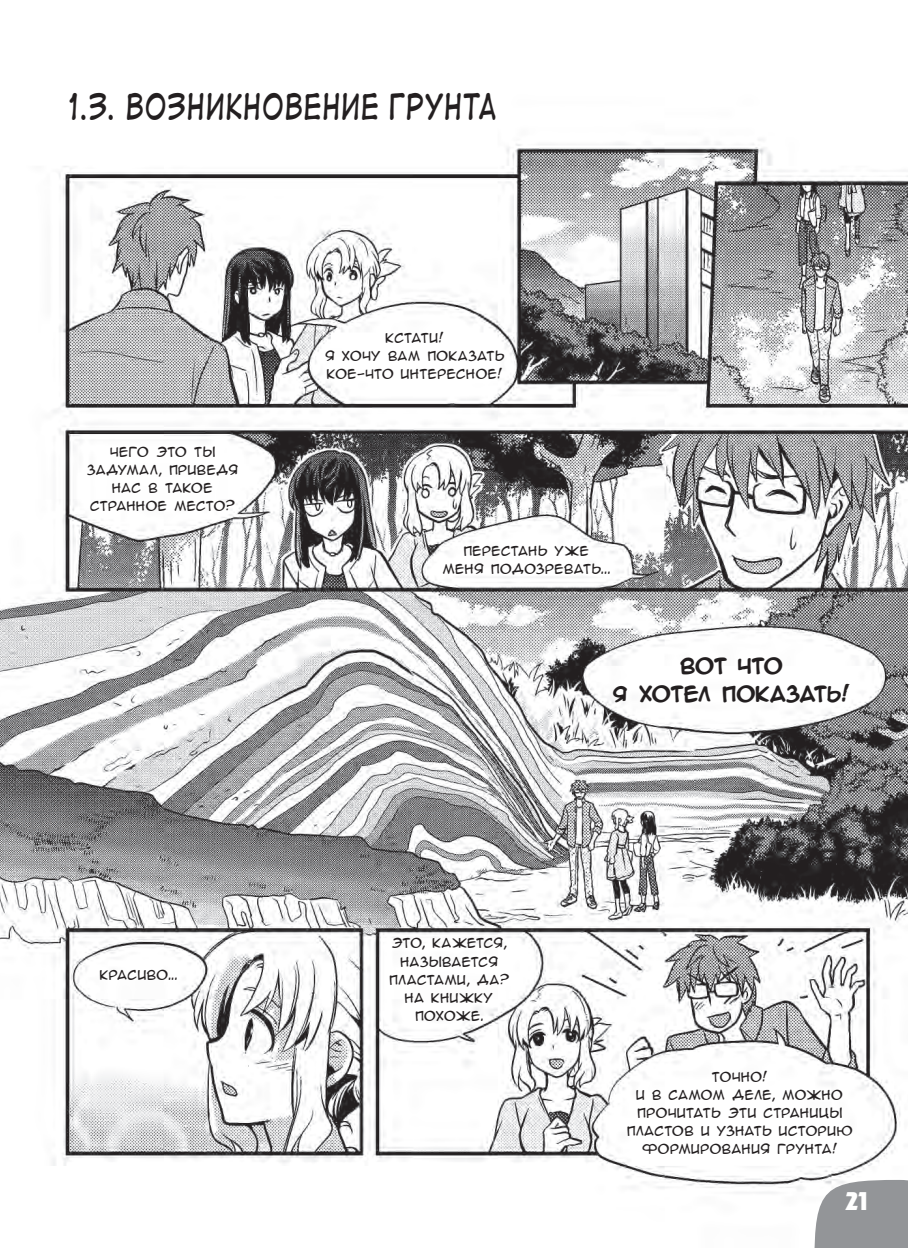
<style>
.page{position:relative;width:908px;height:1248px;background:#fff}
.page>*{position:absolute;margin:0;border:0;box-sizing:border-box;transform-origin:0 0}
.Head_1{font:34px "Digital Strip Cyrillic";letter-spacing:.025em;color:#231f20;scale:.8 1}
.t1{font:700 22px "Renue Cyr";color:#fff}
.Speak{font:18.6px/27.8px "Anime Ace";letter-spacing:-.01em;color:#231f20;text-align:center}
.Speak-2{font:12px/18px "Anime Acev 02";letter-spacing:.01em;color:#231f20;text-align:center}
</style>
<div class="page">
<img style="left:0;top:139px;width:907px;height:1054px">
<svg style="left:389px;top:139px;width:107px;height:3px"></svg>
<svg style="left:814px;top:1179px;width:93px;height:68px;background:#9e9fa2"></svg>
<p class="Head_1" style="left:69px;top:87px;width:537px">1.3. Возникновение грунта</p>
<p class="Speak-2" style="left:87px;top:442px;width:152px">Чего это ты задумал, приведя нас в такое странное место?</p>
<p class="Speak-2" style="left:325px;top:328px;width:181px">Кстати!<br>Я хочу вам показать кое-что интересное!</p>
<p class="Speak-2" style="left:443px;top:541px;width:168px">Перестань уже меня подозревать...</p>
<p class="Speak" style="left:612px;top:651px;width:238px">Вот что<br>я хотел показать!</p>
<p class="Speak-2" style="left:100px;top:965px;width:78px">красиво...</p>
<p class="Speak-2" style="left:389px;top:933px;width:121px">Это, кажется, называется пластами, да?<br>На книжку похоже.</p>
<p class="Speak-2" style="left:626px;top:1067px;width:227px">Точно!<br>И в самом деле, можно прочитать эти страницы пластов и узнать историю формирования грунта!</p>
<h2 class="t1" style="left:845px;top:1185px;width:24px">21</h2>
</div>
